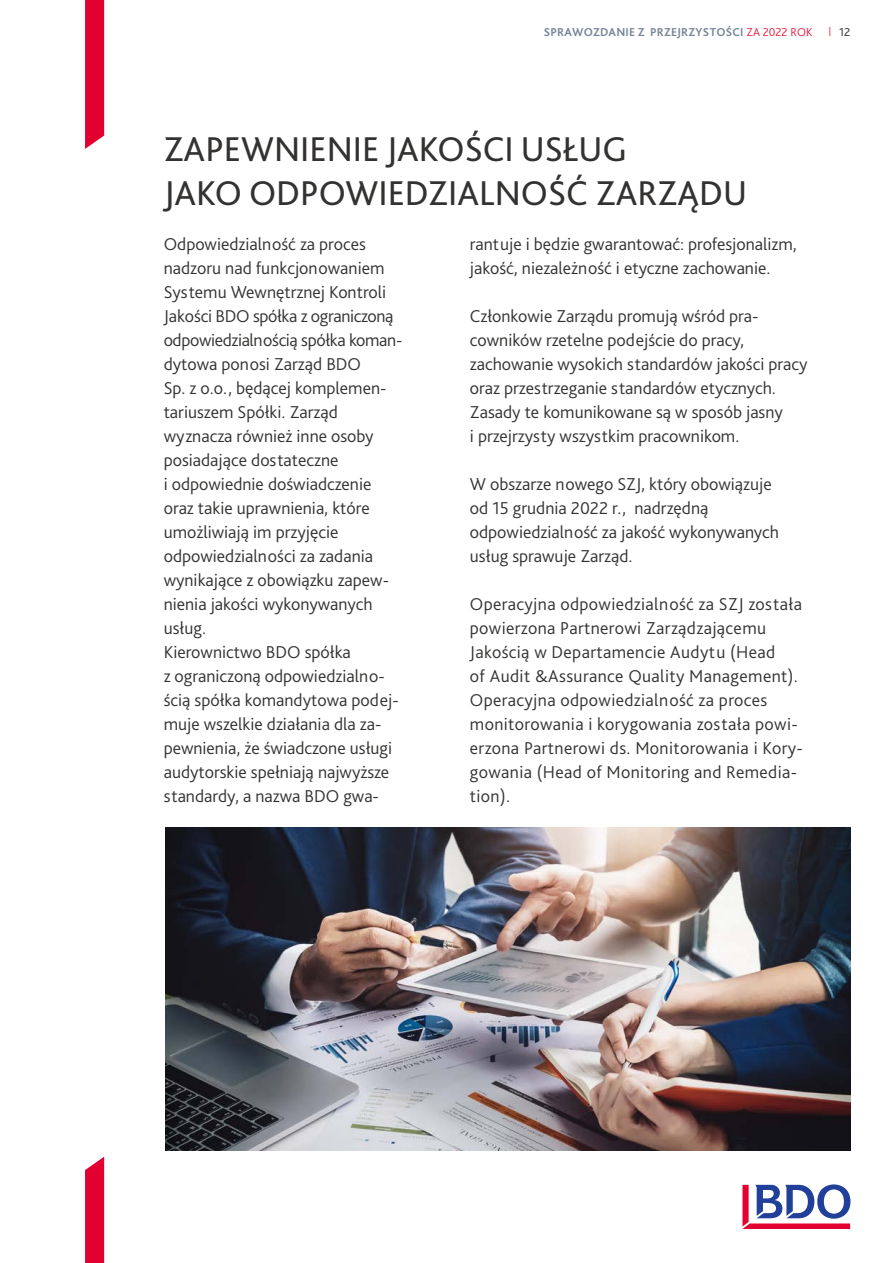
<style>
.page{position:relative;width:893px;height:1263px;background:#fff}
.page>*{position:absolute;margin:0;border:0;box-sizing:border-box;transform-origin:0 0}
.t1{font:36px/43.2px "Bliss Pro";color:#333231}
.t2{font:300 18px/24px "Bliss Pro";color:#333231}
.t3{font:300 18px/24px "Bliss Pro";letter-spacing:.02em;color:#333231}
.t4{font:700 12px "Bliss Pro";letter-spacing:.015em;color:#748699}
.t5{font:12px "Bliss Pro";color:#414140}
.s1{font-weight:300;color:#ed1a3a}
.s2{font-size:9px;color:#ed1a3a}
</style>
<div class="page">
<svg style="left:85px;top:0;width:19px;height:149px;background:#e30c3a"></svg>
<svg style="left:85px;top:1157px;width:19px;height:106px;background:#e3103d"></svg>
<svg style="left:742px;top:1184px;width:108px;height:45px"></svg>
<img style="left:166px;top:828px;width:684px;height:322px">
<p class="t4" style="left:544px;top:24px;width:270px">SPRAWOZDANIE Z PRZEJRZYSTOŚCI <span class="s1">ZA 2022 ROK</span></p>
<p class="t5" style="left:829px;top:24px;width:23px"><span class="s2">|</span> 12</p>
<p class="t1" style="left:164px;top:127px;width:585px">ZAPEWNIENIE JAKOŚCI USŁUG<br>JAKO ODPOWIEDZIALNOŚĆ ZARZĄDU</p>
<p class="t2" style="left:470px;top:232px;width:329px">rantuje i będzie gwarantować: profesjonalizm, jakość, niezależność i etyczne zachowanie.</p>
<p class="t2" style="left:470px;top:304px;width:339px">Członkowie Zarządu promują wśród pra&shy;cowników rzetelne podejście do pracy, zachowanie wysokich standardów jakości pracy oraz przestrzeganie standardów etycznych.</p>
<p class="t2" style="left:470px;top:400px;width:314px">Zasady te komunikowane są w sposób jasny i przejrzysty wszystkim pracownikom.</p>
<p class="t2" style="left:470px;top:472px;width:311px">W obszarze nowego SZJ, który obowiązuje od 15 grudnia 2022 r., nadrzędną odpowiedzialność za jakość wykonywanych usług sprawuje Zarząd.</p>
<p class="t3" style="left:470px;top:592px;width:335px">Operacyjna odpowiedzialność za SZJ została powierzona Partnerowi Zarządzającemu Jakością w Departamencie Audytu (Head<br>of Audit &amp;Assurance Quality Management).<br>Operacyjna odpowiedzialność za proces monitorowania i korygowania została powi&shy;erzona Partnerowi ds. Monitorowania i Kory&shy;gowania (Head of Monitoring and Remedia&shy;tion).</p>
<p class="t2" style="left:164px;top:232px;width:240px">Odpowiedzialność za proces nadzoru nad funkcjonowaniem<br>Systemu Wewnętrznej Kontroli<br>Jakości BDO spółka z ograniczoną odpowiedzialnością spółka koman&shy;dytowa ponosi Zarząd BDO<br>Sp. z o.o., będącej komplemen&shy;tariuszem Spółki. Zarząd wyznacza również inne osoby posiadające dostateczne<br>i odpowiednie doświadczenie oraz takie uprawnienia, które umożliwiają im przyjęcie odpowiedzialności za zadania wynikające z obowiązku zapew&shy;nienia jakości wykonywanych usług.</p>
<p class="t2" style="left:164px;top:640px;width:237px">Kierownictwo BDO spółka<br>z ograniczoną odpowiedzialno&shy;ścią spółka komandytowa podej&shy;muje wszelkie działania dla za&shy;pewnienia, że świadczone usługi audytorskie spełniają najwyższe standardy, a nazwa BDO gwa-</p>
</div>
